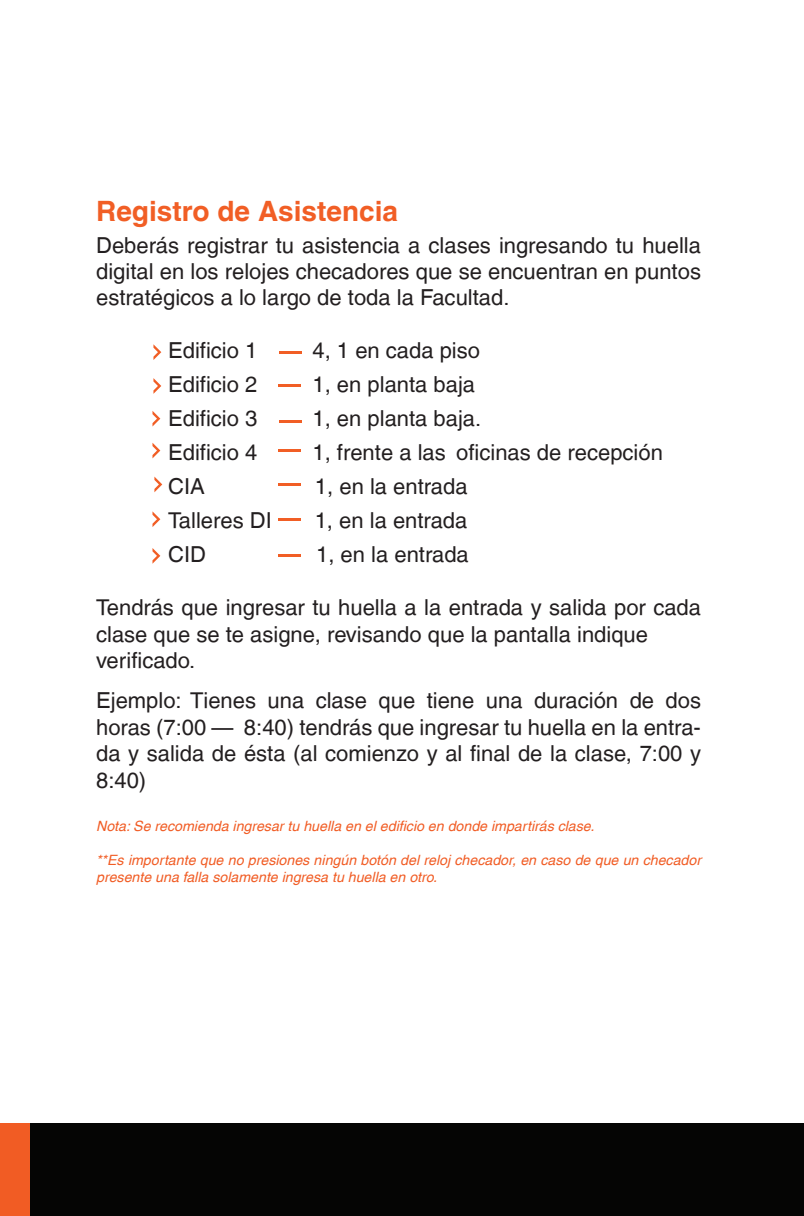
<style>
.page{position:relative;width:804px;height:1216px;background:#fff}
.page>*{position:absolute;margin:0;border:0;box-sizing:border-box;transform-origin:0 0}
.t1{font:700 28px "Helvetica LT";color:#f15e25}
.t2{font:22px/26.4px "Helvetica LT";color:#231f20;text-align:justify}
.t3{font:italic 14.2px/17px "Helvetica LT";color:#f15c24}
</style>
<div class="page">
<svg style="left:153px;top:344px;width:8px;height:16px"></svg>
<hr style="left:279px;top:351px;width:22px;height:2px;background:#f15e25">
<hr style="left:278px;top:384px;width:22px;height:3px;background:#f15e25">
<svg style="left:153px;top:378px;width:8px;height:16px"></svg>
<hr style="left:279px;top:420px;width:22px;height:3px;background:#f15e25">
<svg style="left:152px;top:443px;width:8px;height:15px"></svg>
<hr style="left:278px;top:449px;width:22px;height:3px;background:#f15e25">
<svg style="left:152px;top:411px;width:8px;height:15px"></svg>
<hr style="left:278px;top:554px;width:22px;height:3px;background:#f15e25">
<svg style="left:152px;top:511px;width:8px;height:16px"></svg>
<hr style="left:278px;top:518px;width:22px;height:2px;background:#f15e25">
<svg style="left:154px;top:476px;width:8px;height:16px"></svg>
<hr style="left:278px;top:483px;width:22px;height:3px;background:#f15e25">
<svg style="left:152px;top:548px;width:8px;height:15px"></svg>
<div style="left:0;top:1123px;width:804px;height:92px;background:#050504"></div>
<div style="left:0;top:1123px;width:29px;height:92px;background:#f15c24"></div>
<p class="t1" style="left:96px;top:194px;width:303px">Registro de Asistencia</p>
<p class="t2" style="left:96px;top:231px;width:606px">Deberás registrar tu asistencia a clases ingresando tu huella digital en los relojes checadores que se encuentran en puntos estratégicos a lo largo de toda la Facultad.</p>
<p class="t2" style="left:168px;top:337px;width:91px">Edificio 1</p>
<p class="t2" style="left:312px;top:337px;width:169px">4, 1 en cada piso</p>
<p class="t2" style="left:168px;top:371px;width:91px">Edificio 2</p>
<p class="t2" style="left:312px;top:371px;width:164px">1, en planta baja</p>
<p class="t2" style="left:168px;top:405px;width:91px">Edificio 3</p>
<p class="t2" style="left:312px;top:405px;width:170px">1, en planta baja.</p>
<p class="t2" style="left:168px;top:439px;width:91px">Edificio 4</p>
<p class="t2" style="left:312px;top:439px;width:352px">1, frente a las oficinas de recepción</p>
<p class="t2" style="left:168px;top:473px;width:38px">CIA</p>
<p class="t2" style="left:315px;top:473px;width:154px">1, en la entrada</p>
<p class="t2" style="left:168px;top:507px;width:105px">Talleres DI</p>
<p class="t2" style="left:315px;top:507px;width:154px">1, en la entrada</p>
<p class="t2" style="left:168px;top:541px;width:39px">CID</p>
<p class="t2" style="left:316px;top:541px;width:154px">1, en la entrada</p>
<p class="t2" style="left:96px;top:594px;width:606px;text-align:left">Tendrás que ingresar tu huella a la entrada y salida por cada clase que se te asigne, revisando que la pantalla indique verificado.</p>
<p class="t2" style="left:96px;top:687px;width:606px">Ejemplo: Tienes una clase que tiene una duración de dos horas (7:00 — 8:40) tendrás que ingresar tu huella en la entra&shy;da y salida de ésta (al comienzo y al final de la clase, 7:00 y 8:40)</p>
<p class="t3" style="left:96px;top:817px;width:500px">Nota: Se recomienda ingresar tu huella en el edificio en donde impartirás clase.</p>
<p class="t3" style="left:96px;top:851px;width:606px">**Es importante que no presiones ningún botón del reloj checador, en caso de que un checador presente una falla solamente ingresa tu huella en otro.</p>
</div>
